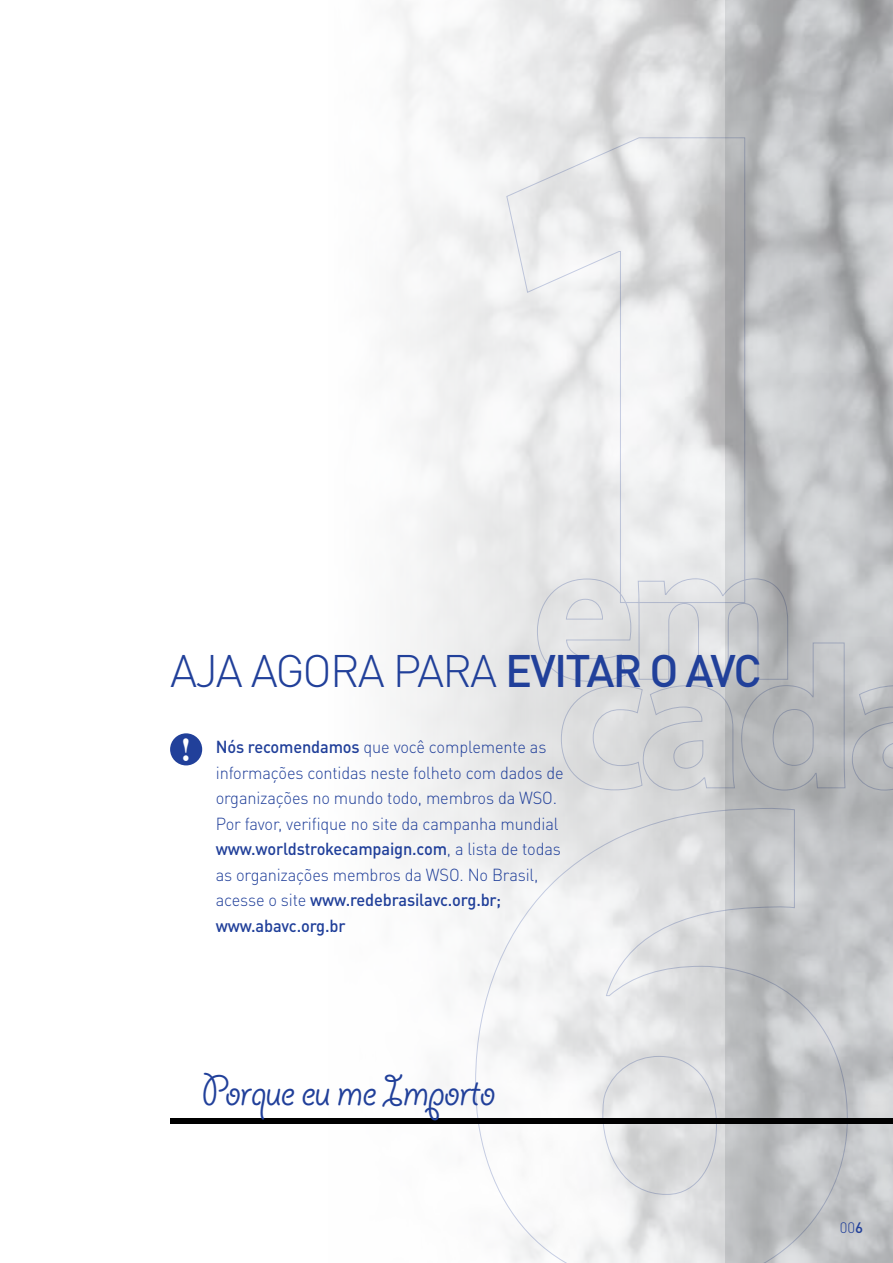
<style>
.page{position:relative;width:893px;height:1263px;background:#fff}
.page>*{position:absolute;margin:0;border:0;box-sizing:border-box;transform-origin:0 0}
.t1{font:48px "Giddyup Std";letter-spacing:-.02em;color:#21409a}
.t2{font:300 45px "DINOT";color:#21409a}
.t3{font:500 45px "DINOT";letter-spacing:-.04em;color:#21409a}
.t4{font:700 33px "Times";color:#fff;scale:.95 1}
.t5{font:300 17.25px "DINOT";letter-spacing:-.01em;color:#21409a;scale:.95 1}
.t6{font:500 17.25px/25.5px "DINOT";letter-spacing:-.01em;color:#21409a;scale:.95 1}
.t7{font:300 15px "DINOT";color:#21409a}
.s1{font-weight:500}
.s2{font-weight:300}
</style>
<div class="page">
<svg style="left:506px;top:137px;width:240px;height:466px"></svg>
<svg style="left:475px;top:807px;width:373px;height:456px"></svg>
<svg style="left:537px;top:578px;width:251px;height:104px;background:#d5d6d8"></svg>
<svg style="left:561px;top:642px;width:332px;height:149px;background:#c6c8ca"></svg>
<div style="left:170px;top:1118px;width:723px;height:6px;background:#000"></div>
<div style="left:170px;top:733px;width:32px;height:32px;background:#21409a;border-radius:50%"></div>
<h2 class="t2" style="left:170px;top:643px;width:160px">AJA AGORA</h2>
<h2 class="t2" style="left:393px;top:643px;width:52px">PARA</h2>
<h2 class="t3" style="left:505px;top:642px;width:258px">EVITAR O AVC</h2>
<h3 class="t4" style="left:181px;top:718px;width:12px">!</h3>
<p class="t5" style="left:216px;top:736px;width:350px"><span class="s1">Nós recomendamos</span> que você complemente as</p>
<p class="t5" style="left:216px;top:762px;width:368px">informações contidas neste folheto com dados de</p>
<p class="t5" style="left:553px;top:787px;width:6px">.</p>
<p class="t5" style="left:216px;top:787px;width:345px">organizações no mundo todo, membros da WSO</p>
<p class="t5" style="left:216px;top:813px;width:362px">Por favor, verifique no site da campanha mundial</p>
<p class="t6" style="left:216px;top:836px;width:365px">www.worldstrokecampaign.com <span class="s2">a, lista de todas</span></p>
<p class="t5" style="left:459px;top:864px;width:84px">. No Brasil,</p>
<p class="t6" style="left:216px;top:861px;width:302px"><span class="s2">as organizações membros da WSO acesse o site</span> www.redebrasilavc.org.br; www.abavc.org.br</p>
<h1 class="t1" style="left:202px;top:1064px;width:295px">PorqueeumeImporto</h1>
<p class="t7" style="left:840px;top:1218px;width:25px">00<span class="s1">6</span></p>
</div>
